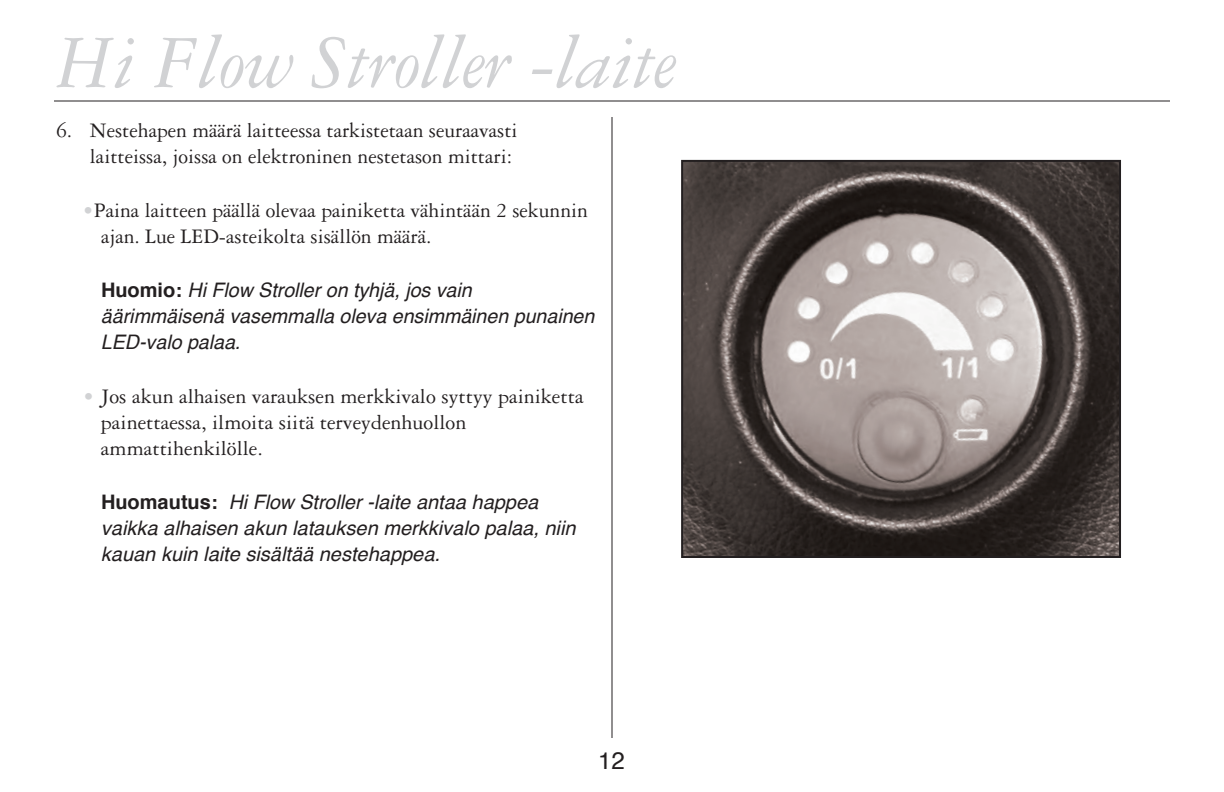
<style>
.page{position:relative;width:1224px;height:792px;background:#fff}
.page>*{position:absolute;margin:0;border:0;box-sizing:border-box;transform-origin:0 0}
.t1{font:italic 80px "Garamond Three";letter-spacing:-.01em;color:#d1d2d4}
.t2{font:24px "Helvetica";color:#231f20}
.t3{font:22px/26px "Garamond Three";color:#231f20}
.t4{font:italic 20px/26px "Helvetica";color:#231f20}
.s1{color:#d1d2d4}
.s2{font-weight:700;font-style:normal}
</style>
<div class="page">
<hr style="left:612px;top:117px;width:1px;height:621px;background:#231f20">
<hr style="left:54px;top:100px;width:1116px;height:2px;background:#231f20">
<img style="left:684px;top:163px;width:434px;height:392px">
<div style="left:681px;top:160px;width:440px;height:398px;border:2px solid #231f20"></div>
<h1 class="t1" style="left:56px;top:34px;width:622px">Hi Flow Stroller -laite</h1>
<p class="t3" style="left:56px;top:119px;width:463px;text-align:right">6. Nestehapen määrä laitteessa tarkistetaan seuraavasti laitteissa, joissa on elektroninen nestetason mittari:</p>
<p class="t3" style="left:101px;top:199px;width:488px;text-indent:-18px"><span class="s1">•</span>Paina laitteen päällä olevaa painiketta vähintään 2 sekunnin ajan. Lue LED-asteikolta sisällön määrä.</p>
<p class="t4" style="left:101px;top:279px;width:495px"><span class="s2">Huomio:</span> Hi Flow Stroller on tyhjä, jos vain äärimmäisenä vasemmalla oleva ensimmäinen punainen<br>LED-valo palaa.</p>
<p class="t3" style="left:101px;top:385px;width:484px;text-indent:-18px"><span class="s1">•</span> Jos akun alhaisen varauksen merkkivalo syttyy painiketta painettaessa, ilmoita siitä terveydenhuollon ammattihenkilölle.</p>
<p class="t4" style="left:101px;top:491px;width:476px"><span class="s2">Huomautus:</span> Hi Flow Stroller -laite antaa happea vaikka alhaisen akun latauksen merkkivalo palaa, niin kauan kuin laite sisältää nestehappea.</p>
<p class="t2" style="left:598px;top:750px;width:28px">12</p>
</div>
